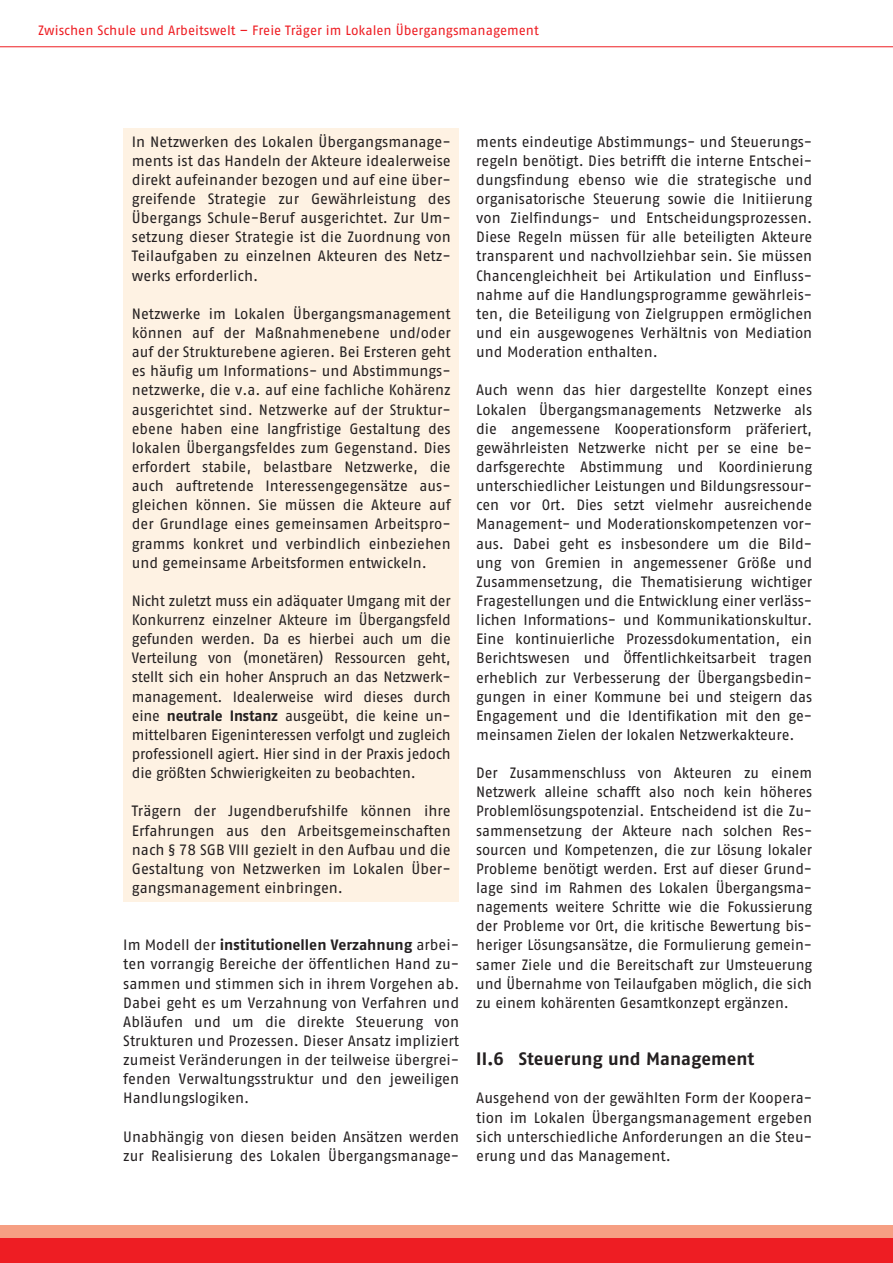
<style>
.page{position:relative;width:893px;height:1263px;background:#fff}
.page>*{position:absolute;margin:0;border:0;box-sizing:border-box;transform-origin:0 0}
.t1{font:700 18px "AWO Fago Office";color:#231f20}
.t2{font:15px/19.2px "AWO Fago Office";color:#231f20;text-align:justify}
.t3{font:13.5px "AWO Fago Office";color:#ee1d23}
.s1{font-weight:700}
</style>
<div class="page">
<div style="left:123px;top:128px;width:336px;height:773px;background:#fef2e3"></div>
<div style="left:0;top:1225px;width:893px;height:13px;background:#f69f83"></div>
<div style="left:0;top:1238px;width:893px;height:25px;background:#ee1d23"></div>
<hr style="left:0;top:46px;width:893px;height:1px;background:#ee1d23">
<p class="t3" style="left:38px;top:23px;width:502px">Zwischen Schule und Arbeitswelt – Freie Träger im Lokalen Übergangsmanagement</p>
<p class="t2" style="left:132px;top:132px;width:320px">In Netzwerken des Lokalen Übergangsmanage&shy;ments ist das Handeln der Akteure idealerweise direkt aufeinander bezogen und auf eine über&shy;greifende Strategie zur Gewährleistung des Übergangs Schule-Beruf ausgerichtet. Zur Um&shy;setzung dieser Strategie ist die Zuordnung von Teilaufgaben zu einzelnen Akteuren des Netz&shy;werks erforderlich.</p>
<p class="t2" style="left:132px;top:304px;width:320px">Netzwerke im Lokalen Übergangsmanagement können auf der Maßnahmenebene und/oder auf der Strukturebene agieren. Bei Ersteren geht es häufig um Informations- und Abstimmungs&shy;netzwerke, die v.a. auf eine fachliche Kohärenz ausgerichtet sind. Netzwerke auf der Struktur&shy;ebene haben eine langfristige Gestaltung des lokalen Übergangsfeldes zum Gegenstand. Dies erfordert stabile, belastbare Netzwerke, die auch auftretende Interessengegensätze aus&shy;gleichen können. Sie müssen die Akteure auf der Grundlage eines gemeinsamen Arbeitspro&shy;gramms konkret und verbindlich einbeziehen und gemeinsame Arbeitsformen entwickeln.</p>
<p class="t2" style="left:132px;top:591px;width:320px">Nicht zuletzt muss ein adäquater Umgang mit der Konkurrenz einzelner Akteure im Übergangsfeld gefunden werden. Da es hierbei auch um die Verteilung von (monetären) Ressourcen geht, stellt sich ein hoher Anspruch an das Netzwerk&shy;management. Idealerweise wird dieses durch eine <span class="s1">neutrale Instanz</span> ausgeübt, die keine un&shy;mittelbaren Eigeninteressen verfolgt und zugleich professionell agiert. Hier sind in der Praxis jedoch die größten Schwierigkeiten zu beobachten.</p>
<p class="t2" style="left:132px;top:801px;width:320px">Trägern der Jugendberufshilfe können ihre Erfahrungen aus den Arbeitsgemeinschaften nach § 78 SGB VIII gezielt in den Aufbau und die Gestaltung von Netzwerken im Lokalen Über&shy;gangsmanagement einbringen.</p>
<p class="t2" style="left:123px;top:935px;width:337px">Im Modell der <span class="s1">institutionellen Verzahnung</span> arbei&shy;ten vorrangig Bereiche der öffentlichen Hand zu&shy;sammen und stimmen sich in ihrem Vorgehen ab.<br>Dabei geht es um Verzahnung von Verfahren und Abläufen und um die direkte Steuerung von Strukturen und Prozessen. Dieser Ansatz impliziert zumeist Veränderungen in der teilweise übergrei&shy;fenden Verwaltungsstruktur und den jeweiligen Handlungslogiken.</p>
<p class="t2" style="left:123px;top:1127px;width:337px">Unabhängig von diesen beiden Ansätzen werden zur Realisierung des Lokalen Übergangsmanage-</p>
<p class="t2" style="left:476px;top:132px;width:337px">ments eindeutige Abstimmungs- und Steuerungs&shy;regeln benötigt. Dies betrifft die interne Entschei&shy;dungsfindung ebenso wie die strategische und organisatorische Steuerung sowie die Initiierung von Zielfindungs- und Entscheidungsprozessen.<br>Diese Regeln müssen für alle beteiligten Akteure transparent und nachvollziehbar sein. Sie müssen Chancengleichheit bei Artikulation und Einfluss&shy;nahme auf die Handlungsprogramme gewährleis&shy;ten, die Beteiligung von Zielgruppen ermöglichen und ein ausgewogenes Verhältnis von Mediation und Moderation enthalten.</p>
<p class="t2" style="left:476px;top:380px;width:337px">Auch wenn das hier dargestellte Konzept eines Lokalen Übergangsmanagements Netzwerke als die angemessene Kooperationsform präferiert, gewährleisten Netzwerke nicht per se eine be&shy;darfsgerechte Abstimmung und Koordinierung unterschiedlicher Leistungen und Bildungsressour&shy;cen vor Ort. Dies setzt vielmehr ausreichende Management- und Moderationskompetenzen vor&shy;aus. Dabei geht es insbesondere um die Bild&shy;ung von Gremien in angemessener Größe und Zusammensetzung, die Thematisierung wichtiger Fragestellungen und die Entwicklung einer verläss&shy;lichen Informations- und Kommunikationskultur.<br>Eine kontinuierliche Prozessdokumentation, ein Berichtswesen und Öffentlichkeitsarbeit tragen erheblich zur Verbesserung der Übergangsbedin&shy;gungen in einer Kommune bei und steigern das Engagement und die Identifikation mit den ge&shy;meinsamen Zielen der lokalen Netzwerkakteure.</p>
<p class="t2" style="left:476px;top:763px;width:337px">Der Zusammenschluss von Akteuren zu einem Netzwerk alleine schafft also noch kein höheres Problemlösungspotenzial. Entscheidend ist die Zu&shy;sammensetzung der Akteure nach solchen Res&shy;sourcen und Kompetenzen, die zur Lösung lokaler Probleme benötigt werden. Erst auf dieser Grund&shy;lage sind im Rahmen des Lokalen Übergangsma&shy;nagements weitere Schritte wie die Fokussierung der Probleme vor Ort, die kritische Bewertung bis&shy;heriger Lösungsansätze, die Formulierung gemein&shy;samer Ziele und die Bereitschaft zur Umsteuerung und Übernahme von Teilaufgaben möglich, die sich zu einem kohärenten Gesamtkonzept ergänzen.</p>
<p class="t1" style="left:476px;top:1048px;width:280px">II.6 Steuerung und Management</p>
<p class="t2" style="left:476px;top:1088px;width:337px">Ausgehend von der gewählten Form der Koopera&shy;tion im Lokalen Übergangsmanagement ergeben sich unterschiedliche Anforderungen an die Steu&shy;erung und das Management.</p>
</div>
